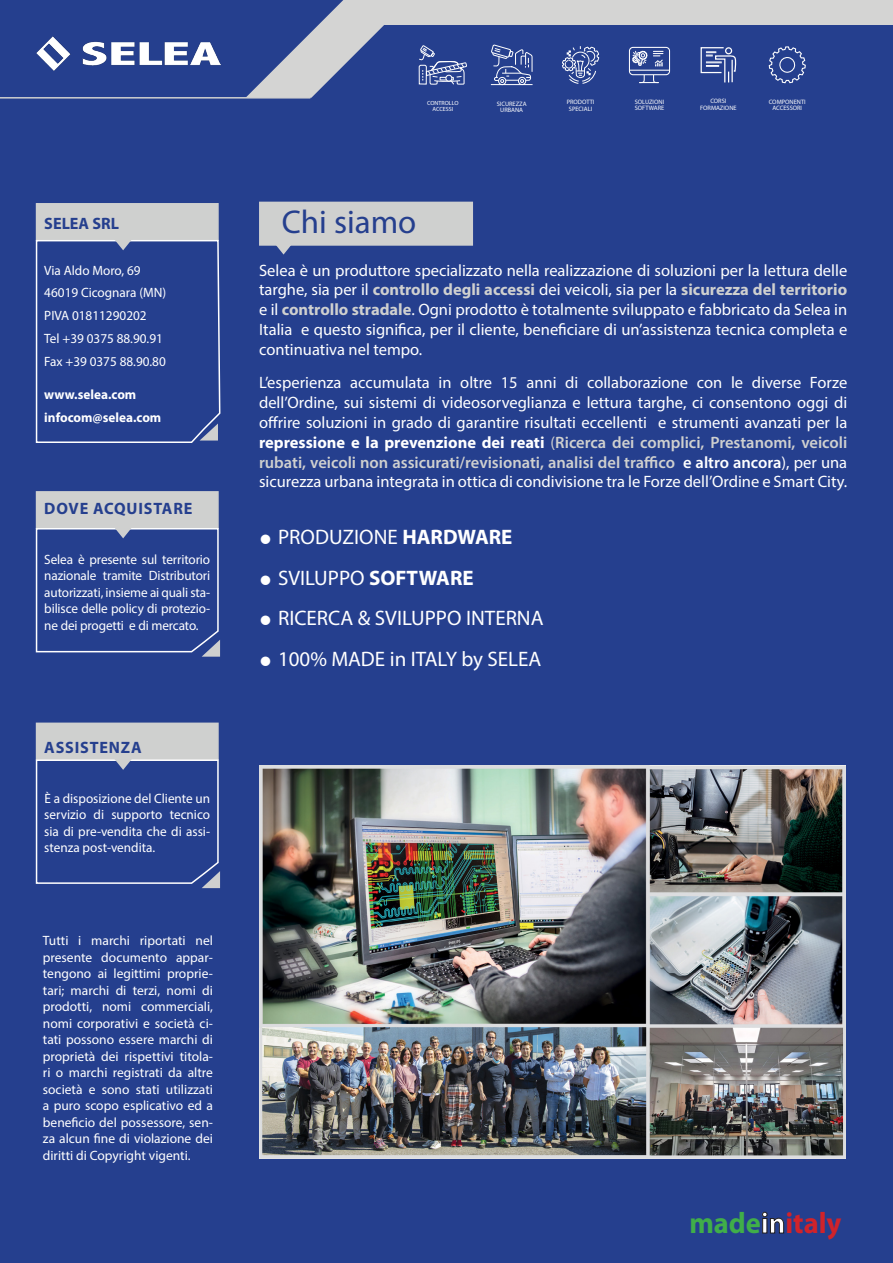
<style>
.page{position:relative;width:893px;height:1263px;background:#fff}
.page>*{position:absolute;margin:0;border:0;box-sizing:border-box;transform-origin:0 0}
.t1{font:33px "Myriad Pro";color:#253f8e}
.t2{font:700 29.7px "Myriad Pro";color:#d1232a;scale:.96 1}
.t3{font:21px "Myriad Pro";color:#fff}
.t4{font:16.5px/19.8px "Myriad Pro";color:#fff;text-align:justify}
.t5{font:700 16.5px "Myriad Pro";letter-spacing:.05em;color:#253f8e}
.t6{font:700 16.5px "Myriad Pro";color:#253f8e}
.t7{font:13.5px/16.5px "Myriad Pro";color:#fff;text-align:justify}
.t8{font:700 13.5px "Myriad Pro";color:#fff}
.t9{font:6.3px "Myriad Pro";color:#fff}
.t10{font:6px "Myriad Pro";color:#fff}
.s1{font-weight:700;color:#cfd0cf}
.s2{font-weight:700}
.s3{color:#cfd0cf}
.s4{font-weight:600;color:#cfd0cf}
.s5{font-weight:600}
.s6{color:#40ae49}
.s7{color:#fff}
</style>
<div class="page">
<div style="left:0;top:1px;width:892px;height:1262px;background:#253f8e"></div>
<img style="left:36px;top:36px;width:184px;height:35px">
<div style="left:259px;top:202px;width:214px;height:44px;background:#cfd0cf;border:2px solid #cfd0cf"></div>
<svg style="left:272px;top:243px;width:23px;height:12px"></svg>
<hr style="left:0;top:97px;width:310px;height:2px;background:#cfd0cf">
<svg style="left:246px;top:0;width:163px;height:98px"></svg>
<div style="left:349px;top:0;width:544px;height:24px;background:#d4d4d3"></div>
<div style="left:36px;top:722px;width:183px;height:38px;background:#cfd0cf;border:2px solid #cfd0cf"></div>
<svg style="left:35px;top:757px;width:185px;height:131px"></svg>
<div style="left:36px;top:491px;width:183px;height:38px;background:#cfd0cf;border:2px solid #cfd0cf"></div>
<svg style="left:35px;top:526px;width:185px;height:131px"></svg>
<div style="left:36px;top:203px;width:183px;height:38px;background:#cfd0cf"></div>
<svg style="left:35px;top:238px;width:186px;height:205px"></svg>
<svg style="left:562px;top:46px;width:37px;height:38px"></svg>
<div style="left:629px;top:47px;width:41px;height:28px;border:1px solid #fff;border-radius:4px"></div>
<hr style="left:630px;top:70px;width:39px;height:1px;background:#fff">
<svg style="left:632px;top:51px;width:31px;height:15px"></svg>
<svg style="left:638px;top:74px;width:22px;height:10px"></svg>
<svg style="left:700px;top:47px;width:37px;height:36px"></svg>
<hr style="left:731px;top:60px;width:2px;height:22px;background:#fff">
<div style="left:725px;top:47px;width:7px;height:7px;border:1px solid #fff;border-radius:50%"></div>
<svg style="left:768px;top:46px;width:38px;height:38px"></svg>
<div style="left:498px;top:77px;width:8px;height:8px;border:1px solid #fff;border-radius:50%"></div>
<div style="left:518px;top:77px;width:8px;height:8px;border:1px solid #fff;border-radius:50%"></div>
<hr style="left:491px;top:84px;width:42px;height:1px;background:#fff">
<svg style="left:491px;top:44px;width:42px;height:39px"></svg>
<svg style="left:418px;top:45px;width:49px;height:40px"></svg>
<img style="left:259px;top:766px;width:587px;height:392px">
<p class="t10" style="left:427px;top:99px;width:33px">CONTROLLO</p>
<p class="t10" style="left:432px;top:106px;width:22px">ACCESSI</p>
<p class="t9" style="left:497px;top:100px;width:31px">SICUREZZA</p>
<p class="t9" style="left:500px;top:106px;width:24px">URBANA</p>
<p class="t9" style="left:567px;top:98px;width:29px">PRODOTTI</p>
<p class="t9" style="left:569px;top:105px;width:25px">SPECIALI</p>
<p class="t9" style="left:635px;top:98px;width:31px">SOLUZIONI</p>
<p class="t9" style="left:635px;top:104px;width:31px">SOFTWARE</p>
<p class="t9" style="left:710px;top:97px;width:18px">CORSI</p>
<p class="t9" style="left:700px;top:104px;width:38px">FORMAZIONE</p>
<p class="t9" style="left:769px;top:98px;width:38px">COMPONENTI</p>
<p class="t9" style="left:772px;top:104px;width:31px">ACCESSORI</p>
<p class="t6" style="left:44px;top:213px;width:76px">SELEA SRL</p>
<p class="t1" style="left:282px;top:202px;width:136px">Chi siamo</p>
<p class="t7" style="left:44px;top:262px;width:98px">Via Aldo Moro, 69</p>
<p class="t7" style="left:44px;top:284px;width:123px">46019 Cicognara (MN)</p>
<p class="t7" style="left:44px;top:307px;width:104px">PIVA 01811290202</p>
<p class="t7" style="left:44px;top:330px;width:120px">Tel +39 0375 88.90.91</p>
<p class="t7" style="left:44px;top:353px;width:123px">Fax +39 0375 88.90.80</p>
<p class="t8" style="left:44px;top:386px;width:94px">www.selea.com</p>
<p class="t8" style="left:44px;top:409px;width:119px">infocom@selea.com</p>
<p class="t4" style="left:259px;top:260px;width:590px">Selea è un produttore specializzato nella realizzazione di soluzioni per la lettura delle targhe, sia per il <span class="s1">controllo degli accessi</span> dei veicoli, sia per la <span class="s1">sicurezza del territorio </span>e il <span class="s1">controllo stradale</span>. Ogni prodotto è totalmente sviluppato e fabbricato da Selea in Italia e questo significa, per il cliente, beneficiare di un’assistenza tecnica completa e continuativa nel tempo.</p>
<p class="t4" style="left:259px;top:373px;width:590px">L’esperienza accumulata in oltre 15 anni di collaborazione con le diverse Forze dell’Ordine, sui sistemi di videosorveglianza e lettura targhe, ci consentono oggi di offrire soluzioni in grado di garantire risultati eccellenti e strumenti avanzati per la <span class="s2">repressione e la prevenzione dei reati</span> <span class="s3">(</span><span class="s4">Ricerca dei complici, Prestanomi, veicoli rubati, veicoli non assicurati/revisionati, analisi del traffico</span> <span class="s5">e altro ancora</span>), per una sicurezza urbana integrata in ottica di condivisione tra le Forze dell’Ordine e Smart City.</p>
<p class="t3" style="left:259px;top:524px;width:255px">● PRODUZIONE <span class="s2">HARDWARE</span></p>
<p class="t3" style="left:259px;top:565px;width:216px">● SVILUPPO <span class="s2">SOFTWARE</span></p>
<p class="t3" style="left:259px;top:605px;width:286px">● RICERCA &amp; SVILUPPO INTERNA</p>
<p class="t3" style="left:259px;top:646px;width:284px">● 100% MADE in ITALY by SELEA</p>
<p class="t5" style="left:44px;top:498px;width:150px">DOVE ACQUISTARE</p>
<p class="t7" style="left:44px;top:551px;width:167px">Selea è presente sul territorio nazionale tramite Distributori autorizzati, insieme ai quali sta&shy;bilisce delle policy di protezio&shy;ne dei progetti e di mercato.</p>
<p class="t5" style="left:44px;top:737px;width:99px">ASSISTENZA</p>
<p class="t7" style="left:44px;top:790px;width:167px">È a disposizione del Cliente un servizio di supporto tecnico sia di pre-vendita che di assi&shy;stenza post-vendita.</p>
<p class="t7" style="left:43px;top:932px;width:172px">Tutti i marchi riportati nel presente documento appar&shy;tengono ai legittimi proprie&shy;tari; marchi di terzi, nomi di prodotti, nomi commerciali, nomi corporativi e società ci&shy;tati possono essere marchi di proprietà dei rispettivi titola&shy;ri o marchi registrati da altre società e sono stati utilizzati a puro scopo esplicativo ed a beneficio del possessore, sen&shy;za alcun fine di violazione dei diritti di Copyright vigenti.</p>
<h2 class="t2" style="left:689px;top:1204px;width:160px"><span class="s6">made</span><span class="s7">in</span>italy</h2>
</div>
